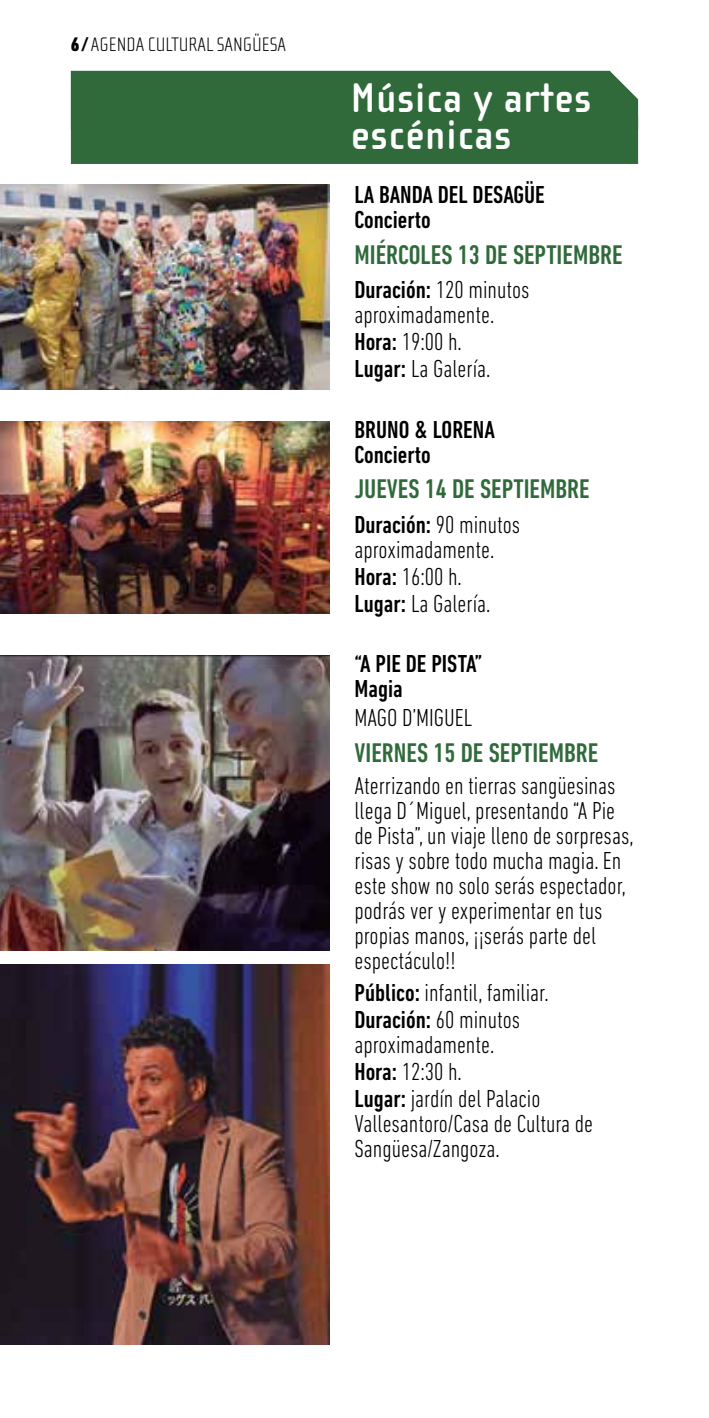
<style>
.page{position:relative;width:709px;height:1418px;background:#fff}
.page>*{position:absolute;margin:0;border:0;box-sizing:border-box;transform-origin:0 0}
.t1{font:700 42.5px/37.5px "Cholla Sans";letter-spacing:.025em;color:#fff}
.t2{font:700 42.5px "Cholla Sans";color:#fff}
.t3{font:500 condensed 27.5px "DIN Next LT Pro";color:#306a3b}
.t4{font:300 condensed 25px/25px "DIN Next LT Pro";color:#000}
.t5{font:500 condensed 25px/25px "DIN Next LT Pro";color:#000}
.t6{font:100 20px "Cholla Sans";color:#000}
.s1{font-family:"DIN Next LT Pro";font-weight:800;font-stretch:condensed}
.s2{font-weight:500}
</style>
<div class="page">
<img style="left:0;top:422px;width:330px;height:191px">
<img style="left:0;top:656px;width:330px;height:294px">
<img style="left:0;top:964px;width:330px;height:380px">
<div style="left:71px;top:71px;width:567px;height:93px;background:#306a3b"></div>
<img style="left:0;top:184px;width:330px;height:206px">
<p class="t6" style="left:71px;top:33px;width:216px"><span class="s1">6 ⁄</span> AGENDA CULTURAL SANGÜESA</p>
<h1 class="t2" style="left:276px;top:76px;width:206px">Exposiciones</h1>
<h1 class="t1" style="left:351px;top:79px;width:242px">Música y artes escénicas</h1>
<p class="t5" style="left:354px;top:182px;width:47px">La Banda</p>
<p class="t5" style="left:438px;top:182px;width:57px">del Desagüe</p>
<p class="t5" style="left:354px;top:207px;width:78px">Concierto</p>
<p class="t3" style="left:354px;top:239px;width:269px">MIÉRCOLES 13 DE SEPTIEMBRE</p>
<p class="t4" style="left:354px;top:276px;width:177px;line-height:26.5px"><span class="s2">Duración:</span> 120 minutos aproximadamente.<br><span class="s2">Hora:</span> 19:00 h.<br><span class="s2">Lugar:</span> La Galería.</p>
<p class="t5" style="left:354px;top:417px;width:23px">Bruno</p>
<p class="t5" style="left:354px;top:417px;width:99px;text-indent:60px">&amp; Lorena<br>Concierto</p>
<p class="t3" style="left:354px;top:473px;width:237px">JUEVES 14 DE SEPTIEMBRE</p>
<p class="t4" style="left:354px;top:510px;width:167px;line-height:26.5px"><span class="s2">Duración:</span> 90 minutos aproximadamente.<br><span class="s2">Hora:</span> 16:00 h.<br><span class="s2">Lugar:</span> La Galería.</p>
<p class="t5" style="left:354px;top:651px;width:87px">“A pie depista</p>
<p class="t5" style="left:475px;top:651px;width:9px">”</p>
<p class="t5" style="left:354px;top:676px;width:50px">Magia</p>
<p class="t4" style="left:354px;top:704px;width:119px">MAGO D’MIGUEL</p>
<p class="t3" style="left:354px;top:736px;width:245px">VIERNES 15 DE SEPTIEMBRE</p>
<p class="t4" style="left:354px;top:772px;width:280px">Aterrizando en tierras sangüesinas llega D´Miguel, presentando “A Pie de Pista”, un viaje lleno de sorpresas, risas y sobre todo mucha magia. En este show no solo serás espectador, podrás ver y experimentar en tus propias manos, ¡¡serás parte del espectáculo!!</p>
<p class="t4" style="left:354px;top:979px;width:240px;line-height:26px"><span class="s2">Público:</span> infantil, familiar.<br><span class="s2">Duración:</span> 60 minutos aproximadamente.<br><span class="s2">Hora:</span> 12:30 h.<br><span class="s2">Lugar:</span> jardín del Palacio<br>Vallesantoro/Casa de Cultura de<br>Sangüesa/Zangoza.</p>
</div>
